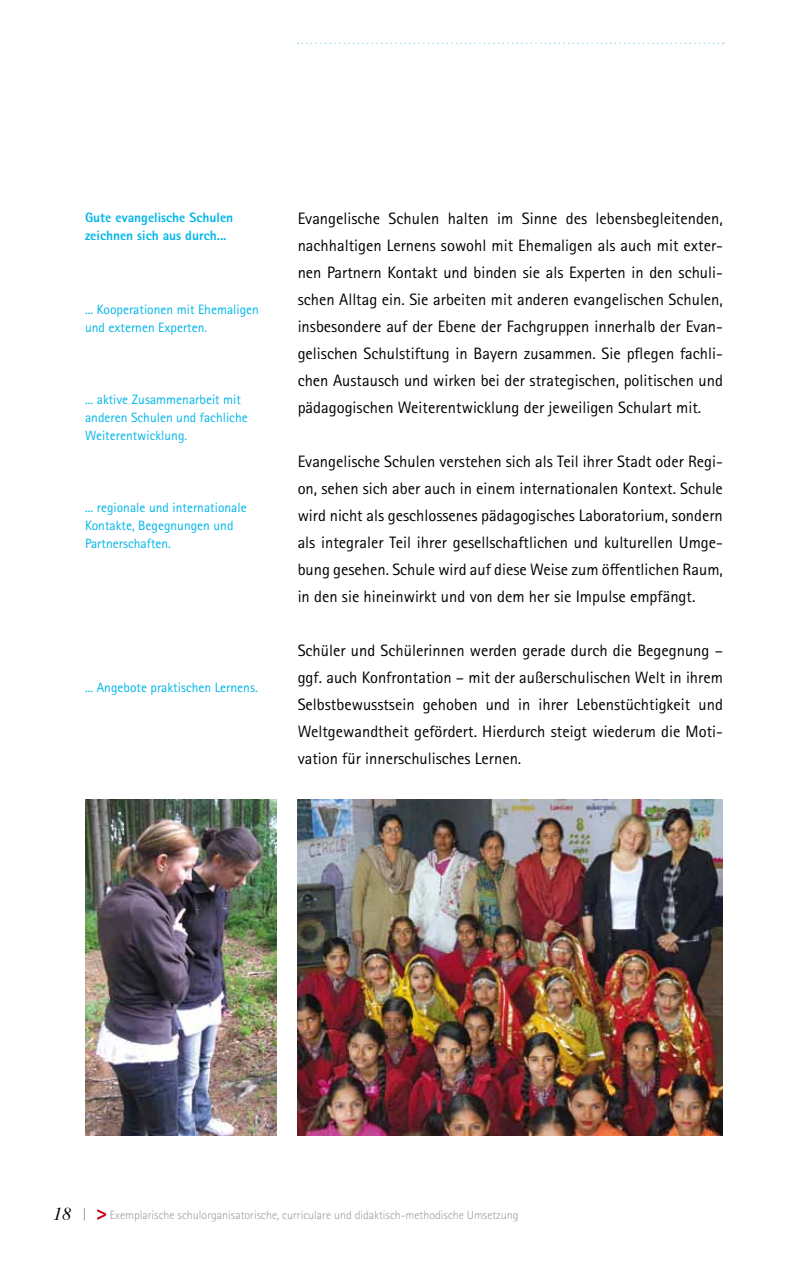
<style>
.page{position:relative;width:808px;height:1263px;background:#fff}
.page>*{position:absolute;margin:0;border:0;box-sizing:border-box;transform-origin:0 0}
.t1{font:italic 18px "Times";color:#000}
.t2{font:16.5px/27px "Rotis Sans Serif Pro";color:#000;text-align:justify}
.t3{font:13.5px/18px "Rotis Sans Serif Pro";color:#00b6e8}
.t4{font:800 13.5px/18px "Rotis Sans Serif Pro";color:#00b6e8}
.t5{font:300 12px "Rotis Sans Serif";color:#9c9e9f}
.s1{font-family:"Stencil Std";font-weight:400;font-size:18px;color:#d10019}
</style>
<div class="page">
<svg style="left:84px;top:1208px;width:1px;height:12px"></svg>
<svg style="left:298px;top:43px;width:426px;height:1px"></svg>
<img style="left:298px;top:799px;width:425px;height:336px">
<img style="left:85px;top:799px;width:191px;height:336px">
<p class="t4" style="left:85px;top:208px;width:150px">Gute evangelische Schulen zeichnen sich aus durch...</p>
<p class="t3" style="left:85px;top:300px;width:175px">... Kooperationen mit Ehemaligen und externen Experten.</p>
<p class="t3" style="left:85px;top:390px;width:164px">... aktive Zusammenarbeit mit anderen Schulen und fachliche<br>Weiterentwicklung.</p>
<p class="t3" style="left:85px;top:498px;width:163px">... regionale und internationale<br>Kontakte, Begegnungen und<br>Partnerschaften.</p>
<p class="t3" style="left:85px;top:678px;width:174px">... Angebote praktischen Lernens.</p>
<p class="t2" style="left:298px;top:205px;width:427px">Evangelische Schulen halten im Sinne des lebensbegleitenden, nachhaltigen Lernens sowohl mit Ehemaligen als auch mit exter&shy;nen Partnern Kontakt und binden sie als Experten in den schuli&shy;schen Alltag ein. Sie arbeiten mit anderen evangelischen Schulen, insbesondere auf der Ebene der Fachgruppen innerhalb der Evan&shy;gelischen Schulstiftung in Bayern zusammen. Sie pflegen fachli&shy;chen Austausch und wirken bei der strategischen, politischen und pädagogischen Weiterentwicklung der jeweiligen Schulart mit.</p>
<p class="t2" style="left:298px;top:448px;width:427px">Evangelische Schulen verstehen sich als Teil ihrer Stadt oder Regi&shy;on, sehen sich aber auch in einem internationalen Kontext. Schule wird nicht als geschlossenes pädagogisches Laboratorium, sondern als integraler Teil ihrer gesellschaftlichen und kulturellen Umge&shy;bung gesehen. Schule wird auf diese Weise zum öffentlichen Raum, in den sie hineinwirkt und von dem her sie Impulse empfängt.</p>
<p class="t2" style="left:298px;top:637px;width:427px">Schüler und Schülerinnen werden gerade durch die Begegnung – ggf. auch Konfrontation – mit der außerschulischen Welt in ihrem Selbstbewusstsein gehoben und in ihrer Lebenstüchtigkeit und Weltgewandtheit gefördert. Hierdurch steigt wiederum die Moti&shy;vation für innerschulisches Lernen.</p>
<p class="t1" style="left:53px;top:1198px;width:19px">18</p>
<p class="t5" style="left:96px;top:1208px;width:424px"><span class="s1">&gt;</span> Exemplarische schulorganisatorische, curriculare und didaktisch-methodische Umsetzung</p>
</div>
